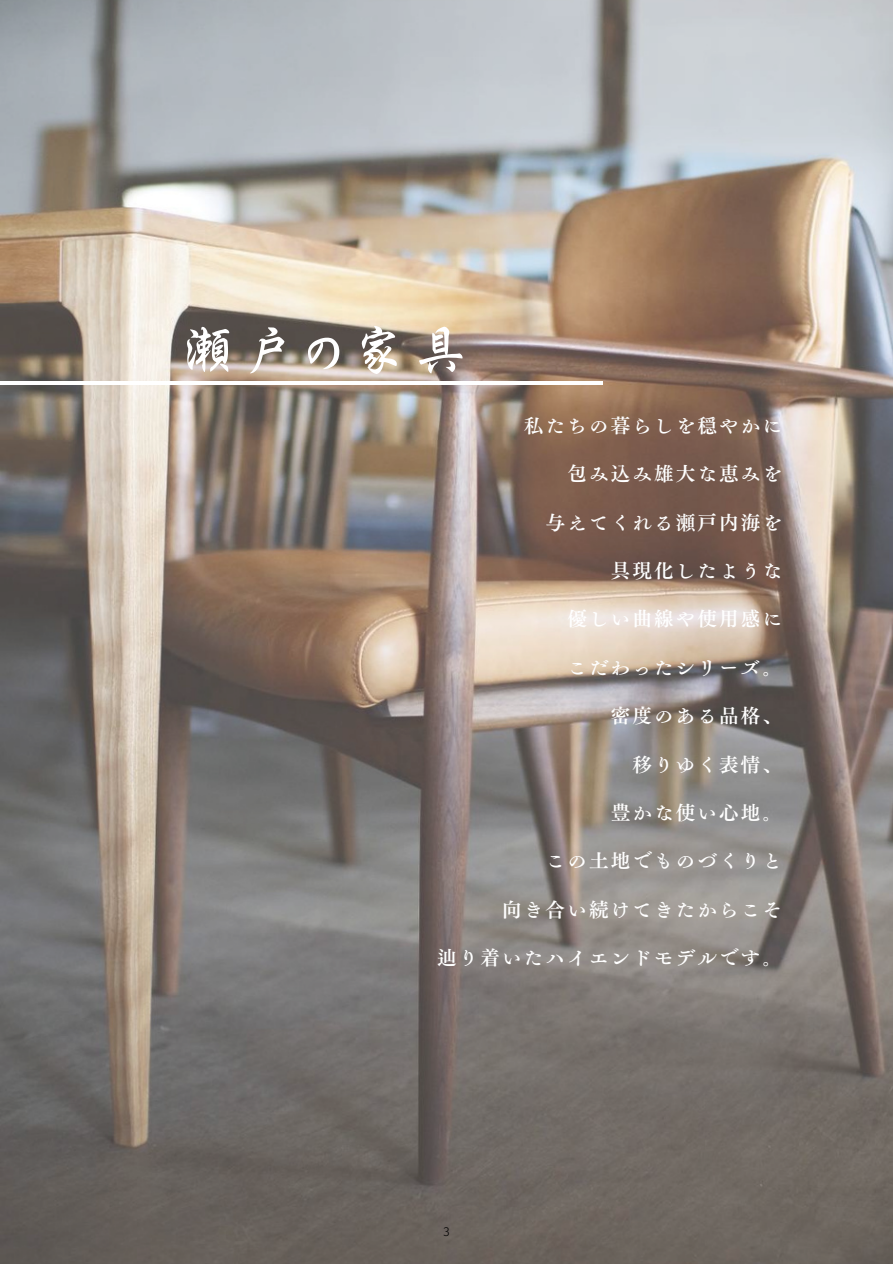
<style>
.page{position:relative;width:893px;height:1264px;background:#fff}
.page>*{position:absolute;margin:0;border:0;box-sizing:border-box;transform-origin:0 0}
.t1{font:800 54px "AR Gyokaisho JIS";letter-spacing:.155em;color:#fff}
.t2{font:19.5px "Canva Tsuku B Min Pr 6 N B";letter-spacing:.11em;color:#fff}
.t3{font:12px "Glow Sans J";color:#000}
</style>
<div class="page">
<img style="left:0;top:0;width:892px;height:1263px">
<hr style="left:0;top:382px;width:602px;height:2px;background:#fff">
<p class="t1" style="left:180px;top:323px;width:289px">瀬戸の家具</p>
<p class="t2" style="left:524px;top:415px;width:259px">私たちの暮らしを穏やかに</p>
<p class="t2" style="left:567px;top:464px;width:216px">包み込み雄大な恵みを</p>
<p class="t2" style="left:545px;top:512px;width:238px">与えてくれる瀬戸内海を</p>
<p class="t2" style="left:610px;top:561px;width:173px">具現化したような</p>
<p class="t2" style="left:567px;top:609px;width:216px">優しい曲線や使用感に</p>
<p class="t2" style="left:567px;top:657px;width:216px">こだわったシリーズ。</p>
<p class="t2" style="left:610px;top:706px;width:173px">密度のある品格、</p>
<p class="t2" style="left:632px;top:754px;width:151px">移りゆく表情、</p>
<p class="t2" style="left:610px;top:802px;width:173px">豊かな使い心地。</p>
<p class="t2" style="left:545px;top:851px;width:238px">この土地でものづくりと</p>
<p class="t2" style="left:502px;top:899px;width:281px">向き合い続けてきたからこそ</p>
<p class="t2" style="left:437px;top:948px;width:346px">辿り着いたハイエンドモデルです。</p>
<p class="t3" style="left:443px;top:1221px;width:8px">3</p>
</div>
